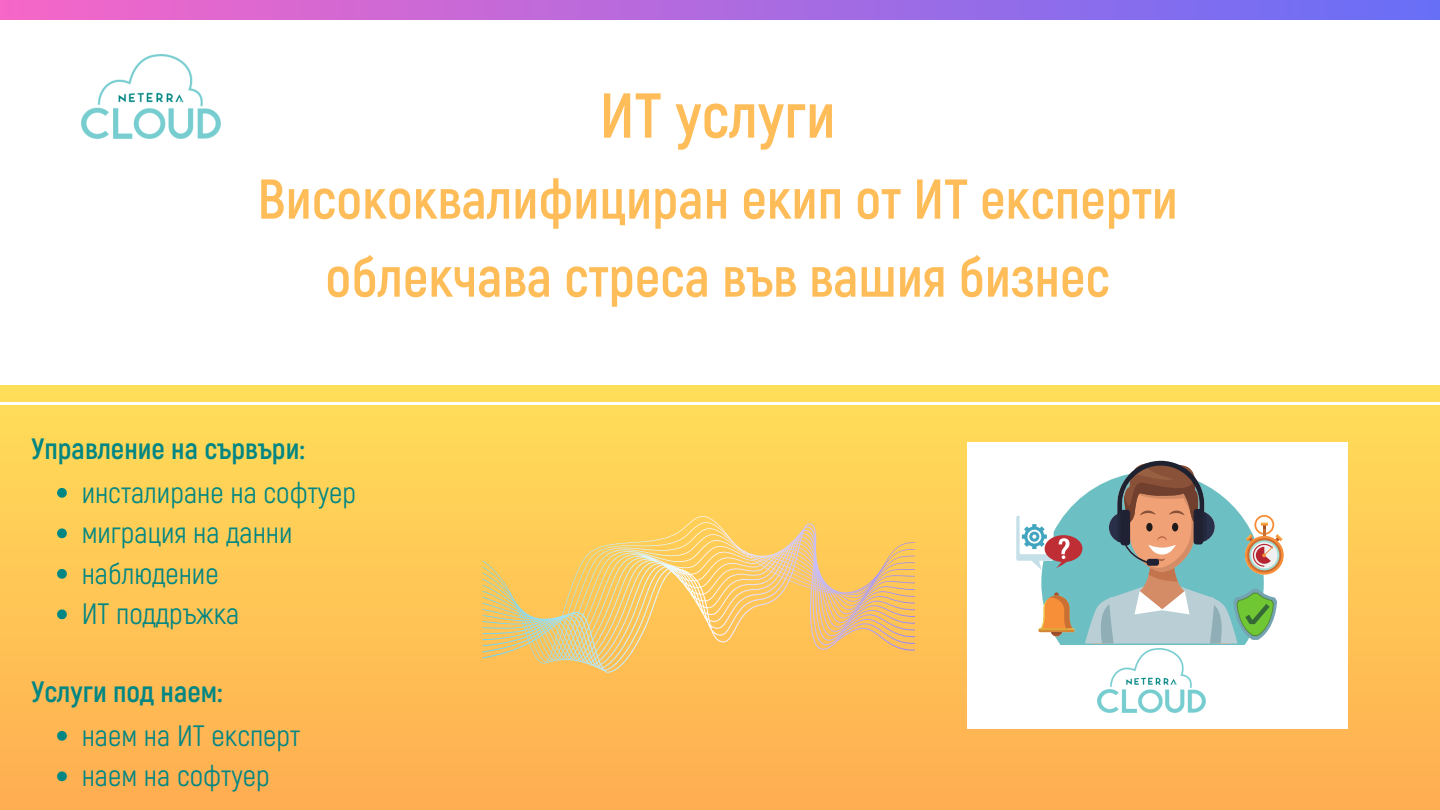
<style>
.page{position:relative;width:1440px;height:810px;background:#fff}
.page>*{position:absolute;margin:0;border:0;box-sizing:border-box;transform-origin:0 0}
.t1{font:700 63.3px "Akrobat";color:#ffbd59}
.t2{font:700 56px "Akrobat";color:#ffbd59}
.t3{font:29.5px "Akrobat";color:#008683}
.t4{font:700 29.5px "Akrobat";color:#008683}
</style>
<div class="page">
<div style="left:0;top:0;width:1440px;height:19px;background:linear-gradient(to right,#f667c7,#686ff7)"></div>
<div style="left:0;top:385px;width:1440px;height:425px;background:linear-gradient(to bottom,#ffde59,#ffad51)"></div>
<svg style="left:482px;top:516px;width:433px;height:157px;background:#f7c86a"></svg>
<div style="left:967px;top:442px;width:381px;height:287px;background:#fff"></div>
<hr style="left:0;top:402px;width:1440px;height:3px;background:#fff">
<svg style="left:1245px;top:536px;width:39px;height:39px"></svg>
<svg style="left:1016px;top:460px;width:266px;height:184px"></svg>
<img style="left:1098px;top:649px;width:108px;height:64px">
<svg style="left:57px;top:488px;width:10px;height:10px"></svg>
<svg style="left:57px;top:528px;width:10px;height:10px"></svg>
<svg style="left:57px;top:569px;width:10px;height:10px"></svg>
<svg style="left:57px;top:609px;width:10px;height:10px"></svg>
<svg style="left:57px;top:731px;width:10px;height:10px"></svg>
<svg style="left:57px;top:771px;width:10px;height:10px"></svg>
<img style="left:81px;top:55px;width:139px;height:83px">
<p class="t1" style="left:600px;top:78px;width:238px">ИТ услуги</p>
<p class="t2" style="left:257px;top:166px;width:922px">Висококвалифициран екип от ИТ експерти</p>
<p class="t2" style="left:325px;top:244px;width:786px">облекчава стреса във вашия бизнес</p>
<p class="t4" style="left:32px;top:432px;width:275px">Управление на сървъри:</p>
<p class="t3" style="left:82px;top:473px;width:276px">инсталиране на софтуер</p>
<p class="t3" style="left:82px;top:514px;width:212px">миграция на данни</p>
<p class="t3" style="left:82px;top:554px;width:138px">наблюдение</p>
<p class="t3" style="left:82px;top:595px;width:159px">ИТ поддръжка</p>
<p class="t4" style="left:32px;top:675px;width:192px">Услуги под наем:</p>
<p class="t3" style="left:82px;top:716px;width:220px">наем на ИТ експерт</p>
<p class="t3" style="left:82px;top:757px;width:190px">наем на софтуер</p>
</div>
